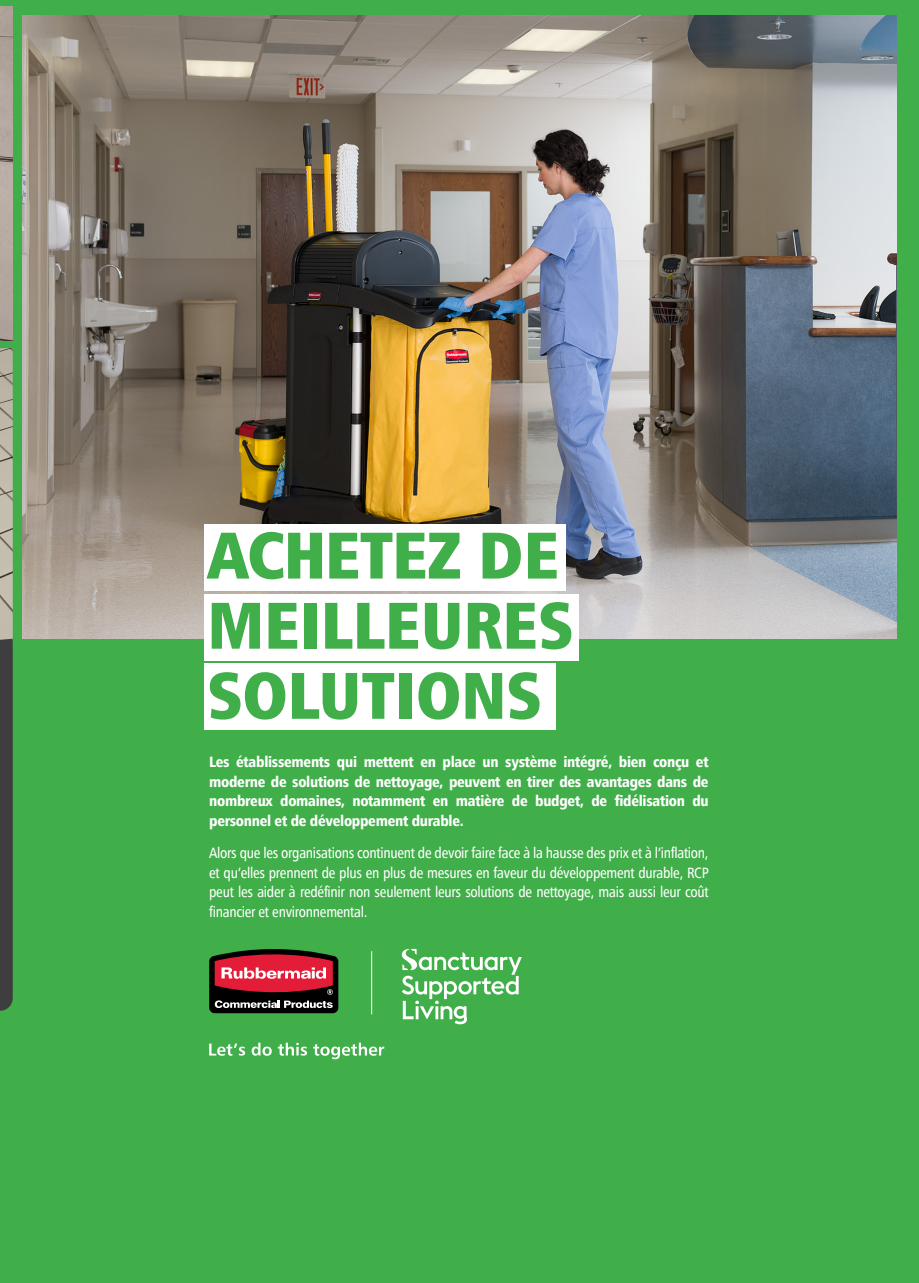
<style>
.page{position:relative;width:919px;height:1283px;background:#fff}
.page>*{position:absolute;margin:0;border:0;box-sizing:border-box;transform-origin:0 0}
.t1{font:900 condensed 66px/70.1px "Humanist 777 BT";color:#40ae49}
.t2{font:15px/19.5px "Humanist 777 BT Cn Rm";letter-spacing:-.02em;color:#fff;text-align:justify}
.t3{font:900 condensed 15px/19.5px "Humanist 777 BT";letter-spacing:-.02em;color:#fff;text-align:justify}
</style>
<div class="page">
<div style="left:0;top:8px;width:918px;height:1275px;background:#40ae49"></div>
<div style="left:0;top:0;width:918px;height:835px;background:#40ae49"></div>
<svg style="left:0;top:640px;width:13px;height:371px;background:#3e403f"></svg>
<img style="left:0;top:6px;width:13px;height:334px">
<img style="left:0;top:348px;width:13px;height:292px">
<img style="left:23px;top:16px;width:873px;height:622px">
<div style="left:204px;top:524px;width:362px;height:67px;background:#fff"></div>
<div style="left:204px;top:594px;width:375px;height:66px;background:#fff"></div>
<div style="left:204px;top:663px;width:351px;height:67px;background:#fff"></div>
<svg style="left:209px;top:949px;width:129px;height:64px;background:#7e3239"></svg>
<hr style="left:371px;top:951px;width:1px;height:63px;background:#fff">
<svg style="left:209px;top:1043px;width:36px;height:12px"></svg>
<svg style="left:252px;top:1042px;width:20px;height:13px"></svg>
<svg style="left:278px;top:1042px;width:29px;height:13px"></svg>
<svg style="left:313px;top:1042px;width:71px;height:17px"></svg>
<svg style="left:401px;top:948px;width:121px;height:76px"></svg>
<p class="t1" style="left:207px;top:518px;width:367px">ACHETEZ DE<br>MEILLEURES<br>SOLUTIONS</p>
<p class="t3" style="left:209px;top:752px;width:501px">Les établissements qui mettent en place un système intégré, bien conçu et moderne de solutions de nettoyage, peuvent en tirer des avantages dans de nombreux domaines, notamment en matière de budget, de fidélisation du personnel et de développement durable.</p>
<p class="t2" style="left:209px;top:843px;width:501px">Alors que les organisations continuent de devoir faire face à la hausse des prix et à l’inflation, et qu’elles prennent de plus en plus de mesures en faveur du développement durable, RCP peut les aider à redéfinir non seulement leurs solutions de nettoyage, mais aussi leur coût financier et environnemental.</p>
</div>
